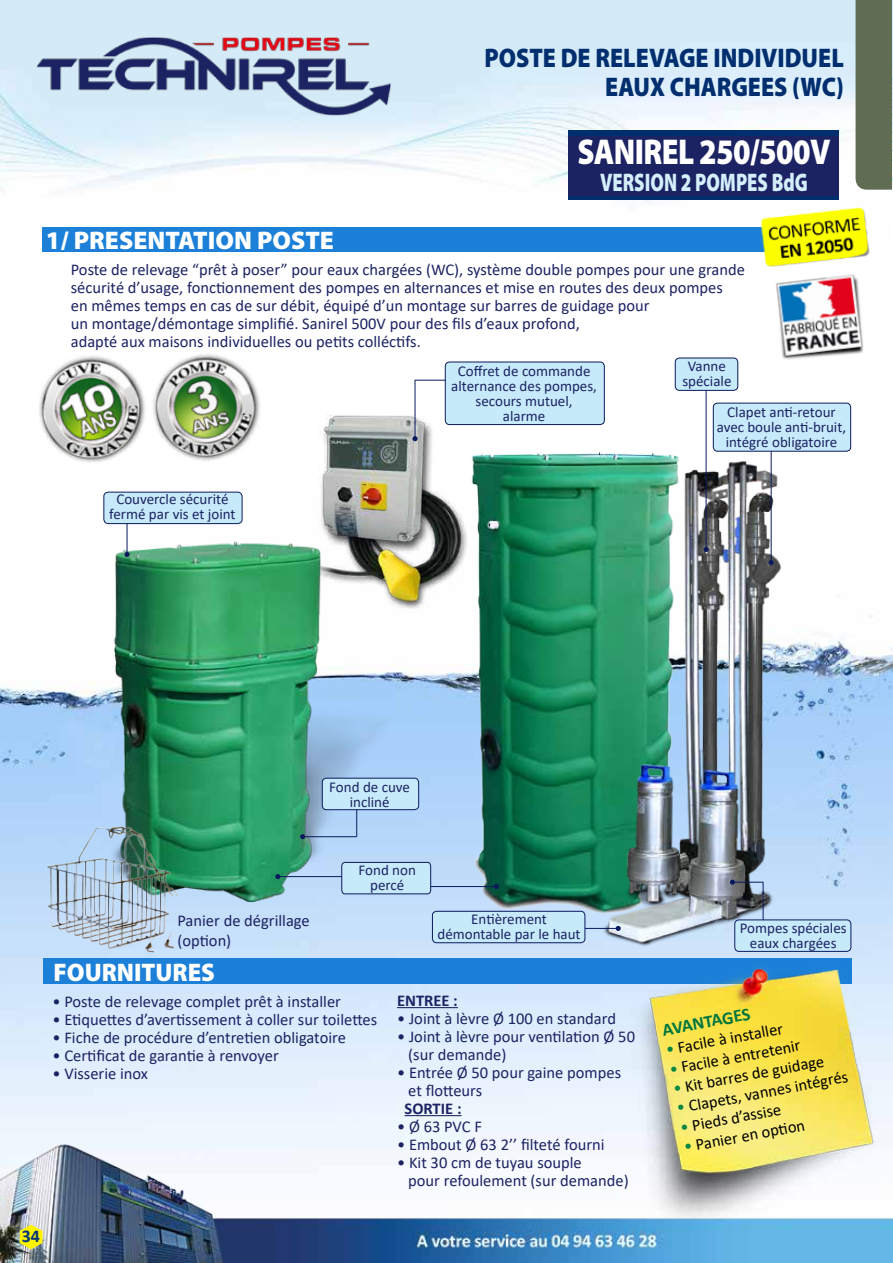
<style>
.page{position:relative;width:893px;height:1263px;background:#fff}
.page>*{position:absolute;margin:0;border:0;box-sizing:border-box;transform-origin:0 0}
.t1{font:900 36px "Myriad Pro";letter-spacing:-.02em;color:#fff;scale:.85 1}
.t2{font:900 27px/28.5px "Myriad Pro";color:#012e6f;text-align:right;scale:.88 1}
.t3{font:900 25.5px "Myriad Pro";color:#fff}
.t4{font:900 25.5px "Myriad Pro";color:#d4effc;scale:.73 1}
.t5{font:900 25.5px "Myriad Pro";color:#fff;scale:.96 1}
.t6{font:700 18px "Calibri";color:#00753d}
.t7{font:700 18px "Calibri";color:#00377b}
.t8{font:16.5px/18px "Calibri";color:#1c2362}
.t9{font:16.5px "Calibri";color:#000}
.t10{font:700 16.5px "Calibri";color:#1c2362}
.t11{font:15px/15px "Calibri";color:#1c2362;text-align:center}
.s1{color:#008541}
</style>
<div class="page">
<img style="left:0;top:0;width:855px;height:202px">
<img style="left:0;top:493px;width:893px;height:651px">
<img style="left:33px;top:33px;width:366px;height:88px">
<div style="left:42px;top:227px;width:714px;height:25px;background:#1c80d8"></div>
<img style="left:756px;top:207px;width:114px;height:60px">
<img style="left:0;top:1144px;width:893px;height:119px">
<div style="left:855px;top:0;width:38px;height:190px;background:#606d52"></div>
<div style="left:44px;top:959px;width:586px;height:24px;background:#1c80d8"></div>
<img style="left:569px;top:130px;width:270px;height:69px">
<div style="left:569px;top:137px;width:270px;height:59px;background:#1c2362"></div>
<img style="left:775px;top:274px;width:89px;height:86px">
<img style="left:161px;top:354px;width:99px;height:107px">
<img style="left:39px;top:356px;width:122px;height:107px">
<img style="left:452px;top:442px;width:261px;height:489px">
<img style="left:602px;top:446px;width:193px;height:511px">
<img style="left:301px;top:404px;width:175px;height:212px">
<hr style="left:415px;top:380px;width:1px;height:59px;background:#0a1a5d">
<hr style="left:415px;top:380px;width:56px;height:1px;background:#0a1a5d">
<svg style="left:412px;top:436px;width:6px;height:5px"></svg>
<div style="left:445px;top:362px;width:159px;height:63px;background:#c7eafb;border-radius:4px"></div>
<div style="left:445px;top:362px;width:159px;height:63px;border:1px solid #0a1a5d;border-radius:4px"></div>
<hr style="left:541px;top:928px;width:77px;height:1px;background:#0a1a5d">
<svg style="left:616px;top:926px;width:5px;height:5px"></svg>
<div style="left:432px;top:911px;width:153px;height:32px;background:#c7eafb;border-radius:4px"></div>
<div style="left:432px;top:911px;width:153px;height:32px;border:1px solid #0a1a5d;border-radius:4px"></div>
<hr style="left:771px;top:432px;width:1px;height:130px;background:#0a1a5d">
<svg style="left:769px;top:560px;width:5px;height:5px"></svg>
<hr style="left:706px;top:377px;width:1px;height:172px;background:#0a1a5d">
<svg style="left:703px;top:547px;width:6px;height:5px"></svg>
<div style="left:713px;top:403px;width:138px;height:48px;background:#c7eafb;border-radius:4px"></div>
<div style="left:713px;top:403px;width:138px;height:48px;border:1px solid #0a1a5d;border-radius:4px"></div>
<div style="left:675px;top:358px;width:63px;height:32px;background:#c7eafb;border-radius:4px"></div>
<div style="left:675px;top:358px;width:63px;height:33px;border:1px solid #0a1a5d;border-radius:4px"></div>
<hr style="left:732px;top:882px;width:31px;height:1px;background:#0a1a5d">
<svg style="left:730px;top:880px;width:5px;height:5px"></svg>
<hr style="left:763px;top:882px;width:1px;height:40px;background:#0a1a5d">
<div style="left:735px;top:920px;width:116px;height:31px;background:#c7eafb;border-radius:4px"></div>
<div style="left:735px;top:920px;width:116px;height:31px;border:1px solid #0a1a5d;border-radius:4px"></div>
<img style="left:630px;top:958px;width:263px;height:260px">
<img style="left:90px;top:524px;width:303px;height:390px">
<img style="left:34px;top:816px;width:149px;height:151px">
<div style="left:104px;top:492px;width:138px;height:32px;background:#c7eafb;border-radius:4px"></div>
<div style="left:104px;top:492px;width:138px;height:32px;border:1px solid #0a1a5d;border-radius:4px"></div>
<hr style="left:127px;top:524px;width:1px;height:30px;background:#0a1a5d">
<svg style="left:124px;top:552px;width:6px;height:5px"></svg>
<hr style="left:278px;top:876px;width:69px;height:1px;background:#0a1a5d">
<svg style="left:275px;top:874px;width:5px;height:5px"></svg>
<hr style="left:427px;top:886px;width:69px;height:1px;background:#0a1a5d">
<svg style="left:494px;top:884px;width:5px;height:5px"></svg>
<svg style="left:341px;top:862px;width:90px;height:32px;background:#badbf0"></svg>
<hr style="left:303px;top:836px;width:54px;height:1px;background:#0a1a5d">
<svg style="left:300px;top:834px;width:5px;height:5px"></svg>
<hr style="left:356px;top:788px;width:1px;height:49px;background:#0a1a5d">
<div style="left:322px;top:778px;width:97px;height:32px;background:#c7eafb;border-radius:4px"></div>
<div style="left:322px;top:778px;width:97px;height:32px;border:1px solid #0a1a5d;border-radius:4px"></div>
<hr style="left:397px;top:1007px;width:61px;height:1px;background:#1c2362">
<hr style="left:405px;top:1115px;width:57px;height:1px;background:#1c2362">
<svg style="left:20px;top:1225px;width:23px;height:24px"></svg>
<h2 class="t2" style="left:484px;top:44px;width:410px">POSTE DE RELEVAGE INDIVIDUEL<br>EAUX CHARGEES (WC)</h2>
<h3 class="t3" style="left:46px;top:226px;width:290px">1/ PRESENTATION POSTE</h3>
<h1 class="t1" style="left:577px;top:131px;width:299px">SANIREL 250/500V</h1>
<h3 class="t4" style="left:600px;top:167px;width:286px">VERSION 2 POMPES BdG</h3>
<p class="t8" style="left:71px;top:260px;width:676px">Poste de relevage “prêt à poser” pour eaux chargées (WC), système double pompes pour une grande sécurité d’usage, fonctionnement des pompes en alternances et mise en routes des deux pompes<br>en mêmes temps en cas de sur débit, équipé d’un montage sur barres de guidage pour<br>un montage/démontage simplifié. Sanirel 500V pour des fils d’eaux profond,<br>adapté aux maisons individuelles ou petits colléctifs.</p>
<p class="t11" style="left:451px;top:363px;width:147px">Coffret de commande alternance des pompes, secours mutuel,<br>alarme</p>
<p class="t11" style="left:682px;top:358px;width:51px">Vanne spéciale</p>
<p class="t11" style="left:717px;top:404px;width:131px">Clapet anti-retour avec boule anti-bruit, intégré obligatoire</p>
<p class="t11" style="left:109px;top:492px;width:128px">Couvercle sécurité fermé par vis et joint</p>
<p class="t11" style="left:329px;top:779px;width:82px">Fond de cuve incliné</p>
<p class="t8" style="left:177px;top:911px;width:134px;line-height:19.5px">Panier de dégrillage (option)</p>
<h3 class="t5" style="left:54px;top:957px;width:170px">FOURNITURES</h3>
<p class="t11" style="left:359px;top:862px;width:59px">Fond non percé</p>
<p class="t11" style="left:438px;top:911px;width:145px">Entièrement démontable par le haut</p>
<p class="t8" style="left:52px;top:992px;width:290px">• Poste de relevage complet prêt à installer</p>
<p class="t8" style="left:52px;top:1010px;width:326px">• Etiquettes d’avertissement à coller sur toilettes</p>
<p class="t8" style="left:52px;top:1028px;width:295px">• Fiche de procédure d’entretien obligatoire</p>
<p class="t8" style="left:52px;top:1046px;width:228px">• Certificat de garantie à renvoyer</p>
<p class="t8" style="left:52px;top:1064px;width:97px">• Visserie inox</p>
<p class="t10" style="left:397px;top:988px;width:62px">ENTREE :</p>
<p class="t8" style="left:397px;top:1009px;width:220px">• Joint à lèvre Ø 100 en standard</p>
<p class="t8" style="left:408px;top:1027px;width:228px;text-indent:-11px">• Joint à lèvre pour ventilation Ø 50 (sur demande)</p>
<p class="t8" style="left:408px;top:1063px;width:214px;text-indent:-11px">• Entrée Ø 50 pour gaine pompes et flotteurs</p>
<p class="t10" style="left:405px;top:1096px;width:58px">SORTIE :</p>
<p class="t8" style="left:397px;top:1117px;width:86px">• Ø 63 PVC F</p>
<p class="t8" style="left:397px;top:1135px;width:209px">• Embout Ø 63 2’’ filteté fourni</p>
<p class="t8" style="left:408px;top:1153px;width:222px;text-indent:-11px">• Kit 30 cm de tuyau souple<br>pour refoulement (sur demande)</p>
<p class="t7" style="left:22px;top:1224px;width:20px">34</p>
<p class="t11" style="left:740px;top:920px;width:108px">Pompes spéciales eaux chargées</p>
<p class="t6" style="left:660px;top:1017px;width:91px;rotate:-10deg">AVANTAGES</p>
<p class="t9" style="left:664px;top:1039px;width:120px;rotate:-11deg"><span class="s1">•</span> Facile à installer</p>
<p class="t9" style="left:668px;top:1058px;width:134px;rotate:-11deg"><span class="s1">•</span> Facile à entretenir</p>
<p class="t9" style="left:671px;top:1078px;width:155px;rotate:-11deg"><span class="s1">•</span> Kit barres de guidage</p>
<p class="t9" style="left:675px;top:1097px;width:175px;rotate:-11deg"><span class="s1">•</span> Clapets, vannes intégrés</p>
<p class="t9" style="left:678px;top:1117px;width:104px;rotate:-11deg"><span class="s1">•</span> Pieds d’assise</p>
<p class="t9" style="left:682px;top:1136px;width:124px;rotate:-11deg"><span class="s1">•</span> Panier en opti on</p>
</div>
